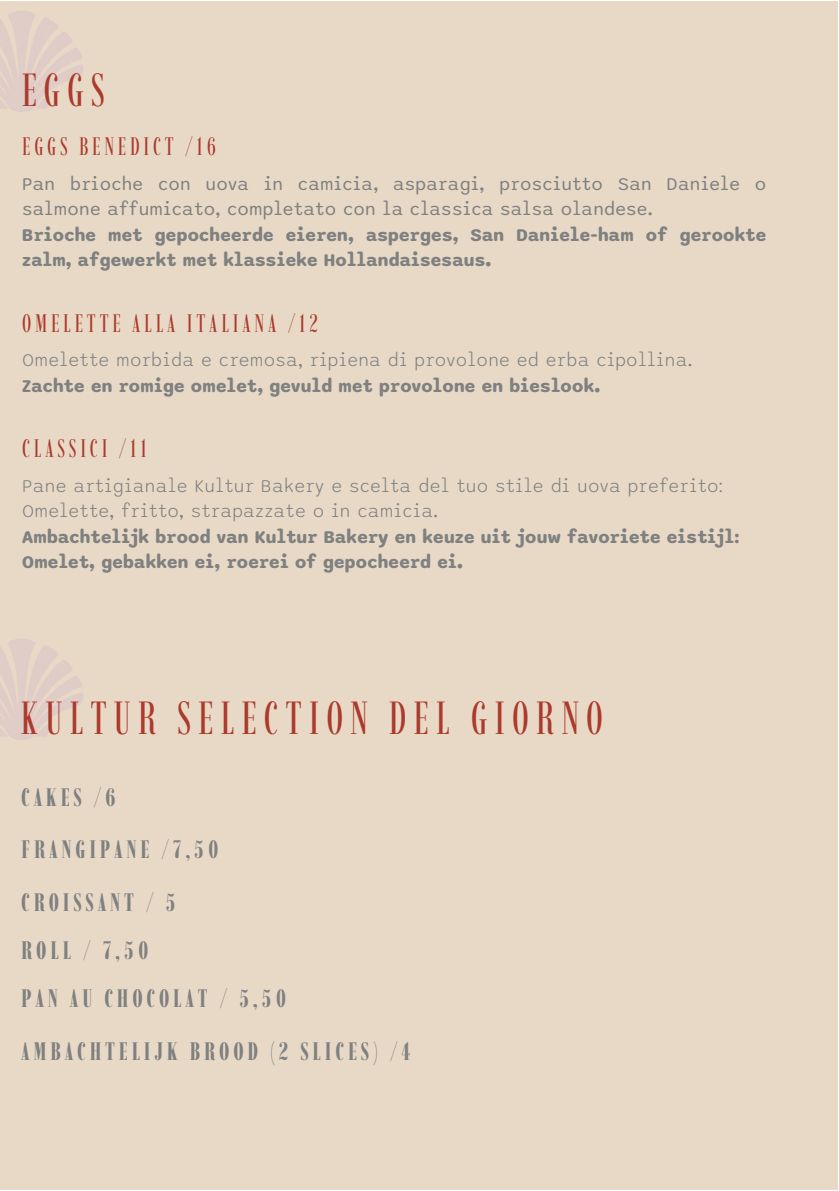
<style>
.page{position:relative;width:839px;height:1191px;background:#fff}
.page>*{position:absolute;margin:0;border:0;box-sizing:border-box;transform-origin:0 0}
.t1{font:46.4px "Imbue 72 pt";letter-spacing:.15em;color:#ab3a2c}
.t2{font:700 25.2px/52.8px "Imbue 72 pt";letter-spacing:.15em;color:#7f8080}
.t3{font:25.2px "Imbue 72 pt";letter-spacing:.15em;color:#ab3a2c}
.t4{font:700 19px/25.4px "Sono";letter-spacing:.01em;color:#7f8080}
.t5{font:300 19px/25.4px "Sono";letter-spacing:.01em;color:#7f8080}
.t6{font:19px/25.4px "Sono";letter-spacing:.01em;color:#7f8080}
</style>
<div class="page">
<div style="left:1px;top:1px;width:837px;height:1189px;background:#e8d9c6"></div>
<img style="left:0;top:1px;width:83px;height:131px">
<img style="left:0;top:622px;width:83px;height:138px">
<h1 class="t1" style="left:21px;top:62px;width:85px">EGGS</h1>
<h2 class="t3" style="left:22px;top:131px;width:195px">EGGS BENEDICT /16</h2>
<p class="t6" style="left:22px;top:171px;width:745px">Pan brioche con uova in camicia, asparagi, prosciutto San Daniele o salmone affumicato, completato con la classica salsa olandese.</p>
<p class="t4" style="left:22px;top:222px;width:745px">Brioche met gepocheerde eieren, asperges, San Daniele-ham of gerookte zalm, afgewerkt met klassieke Hollandaisesaus.</p>
<h2 class="t3" style="left:22px;top:308px;width:297px">OMELETTE ALLA ITALIANA /12</h2>
<p class="t5" style="left:22px;top:347px;width:671px">Omelette morbida e cremosa, ripiena di provolone ed erba cipollina.</p>
<p class="t4" style="left:22px;top:373px;width:579px">Zachte en romige omelet, gevuld met provolone en bieslook.</p>
<h2 class="t3" style="left:22px;top:433px;width:126px">CLASSICI /11</h2>
<p class="t5" style="left:22px;top:473px;width:702px">Pane artigianale Kultur Bakery e scelta del tuo stile di uova preferito:<br>Omelette, fritto, strapazzate o in camicia.</p>
<p class="t4" style="left:22px;top:524px;width:718px">Ambachtelijk brood van Kultur Bakery en keuze uit jouw favoriete eistijl:<br>Omelet, gebakken ei, roerei of gepocheerd ei.</p>
<h1 class="t1" style="left:21px;top:690px;width:583px">KULTUR SELECTION DEL GIORNO</h1>
<h2 class="t2" style="left:21px;top:770px;width:199px">CAKES /6<br>FRANGIPANE /7,50<br>CROISSANT / 5</h2>
<h2 class="t2" style="left:21px;top:926px;width:267px;line-height:48px">ROLL / 7,50<br>PAN AU CHOCOLAT / 5,50</h2>
<h2 class="t2" style="left:21px;top:1025px;width:390px">AMBACHTELIJK BROOD (2 SLICES) /4</h2>
</div>
